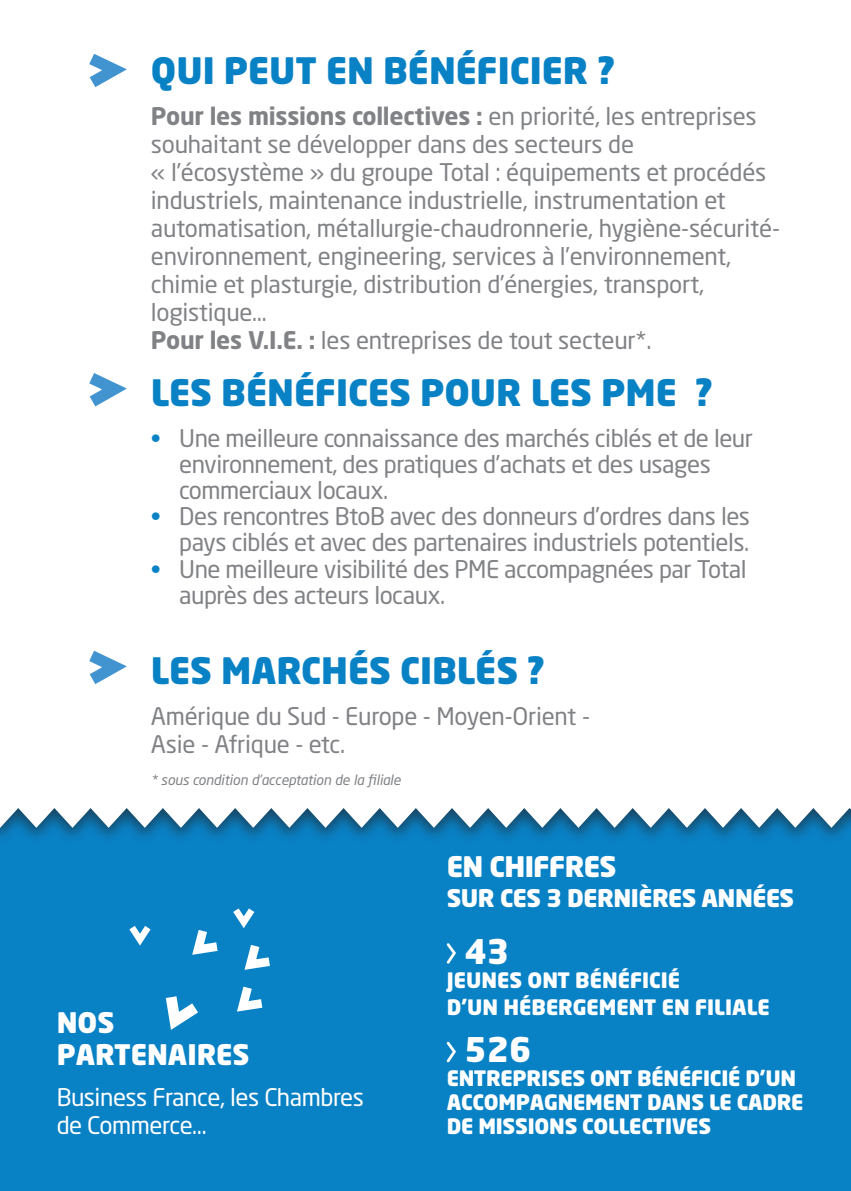
<style>
.page{position:relative;width:851px;height:1191px;background:#fff}
.page>*{position:absolute;margin:0;border:0;box-sizing:border-box;transform-origin:0 0}
.t1{font:900 36px "Neo Sans Pro";color:#0981c5}
.t2{font:900 33.6px "Neo Sans Pro";color:#fff}
.t3{font:900 28px/32px "Neo Sans Pro";letter-spacing:-.01em;color:#fff}
.t4{font:24px/28px "Neo Sans Pro";letter-spacing:-.02em;color:#808285}
.t5{font:24px/28px "Neo Sans Pro";letter-spacing:-.02em;color:#fff}
.t6{font:900 24px "Neo Sans Pro";letter-spacing:-.02em;color:#fff}
.t7{font:900 21px/24px "Neo Sans Pro";letter-spacing:-.01em;color:#fff}
.t8{font:italic 14px "Neo Sans Pro";letter-spacing:-.01em;color:#808285}
.s1{font-weight:700}
.s2{color:#0981c5}
</style>
<div class="page">
<div style="left:0;top:0;width:850px;height:1191px;background:#0981c5"></div>
<div style="left:0;top:0;width:850px;height:828px;background:#fff"></div>
<svg style="left:446px;top:943px;width:10px;height:20px"></svg>
<svg style="left:446px;top:1041px;width:10px;height:21px"></svg>
<svg style="left:76px;top:44px;width:63px;height:54px;background:#deecf7"></svg>
<svg style="left:76px;top:363px;width:63px;height:54px;background:#deecf7"></svg>
<svg style="left:76px;top:640px;width:63px;height:54px;background:#deecf7"></svg>
<svg style="left:129px;top:908px;width:141px;height:122px"></svg>
<p class="t1" style="left:151px;top:47px;width:466px">QUI PEUT EN BÉNÉFICIER ?</p>
<p class="t4" style="left:151px;top:102px;width:630px"><span class="s1">Pour les missions collectives :</span> en priorité, les entreprises souhaitant se développer dans des secteurs de<br>« l’écosystème » du groupe Total : équipements et procédés industriels, maintenance industrielle, instrumentation et automatisation, métallurgie-chaudronnerie, hygiène-sécurité&shy;environnement, engineering, services à l’environnement, chimie et plasturgie, distribution d’énergies, transport, logistique…</p>
<p class="t4" style="left:151px;top:326px;width:502px"><span class="s1">Pour les V.I.E. :</span> les entreprises de tout secteur*.</p>
<p class="t1" style="left:151px;top:369px;width:563px">LES BÉNÉFICES POUR LES PME ?</p>
<p class="t4" style="left:179px;top:425px;width:575px;line-height:26px;text-indent:-28px"><span class="s2">•</span> Une meilleure connaissance des marchés ciblés et de leur environnement, des pratiques d’achats et des usages commerciaux locaux.</p>
<p class="t4" style="left:151px;top:503px;width:600px;line-height:26px;text-align:right"><span class="s2">•</span> Des rencontres BtoB avec des donneurs d’ordres dans les pays ciblés et avec des partenaires industriels potentiels.</p>
<p class="t4" style="left:179px;top:555px;width:569px;line-height:26px;text-indent:-28px"><span class="s2">•</span> Une meilleure visibilité des PME accompagnées par Total auprès des acteurs locaux.</p>
<p class="t1" style="left:151px;top:647px;width:395px">LES MARCHÉS CIBLÉS ?</p>
<p class="t4" style="left:151px;top:702px;width:440px">Amérique du Sud - Europe - Moyen-Orient -<br>Asie - Afrique - etc.</p>
<p class="t8" style="left:151px;top:771px;width:251px">* sous condition d’acceptation de la filiale</p>
<p class="t3" style="left:57px;top:1005px;width:194px">NOS<br>PARTENAIRES</p>
<p class="t5" style="left:57px;top:1083px;width:309px">Business France, les Chambres de Commerce…</p>
<p class="t3" style="left:446px;top:850px;width:171px">EN CHIFFRES</p>
<p class="t6" style="left:446px;top:883px;width:349px">SUR CES 3 DERNIÈRES ANNÉES</p>
<p class="t2" style="left:464px;top:929px;width:46px">43</p>
<p class="t7" style="left:446px;top:965px;width:324px;line-height:27.2px">JEUNES ONT BÉNÉFICIÉ<br>D’UN HÉBERGEMENT EN FILIALE</p>
<p class="t2" style="left:464px;top:1027px;width:69px">526</p>
<p class="t7" style="left:446px;top:1065px;width:358px">ENTREPRISES ONT BÉNÉFICIÉ D’UN<br>ACCOMPAGNEMENT DANS LE CADRE<br>DE MISSIONS COLLECTIVES</p>
</div>
